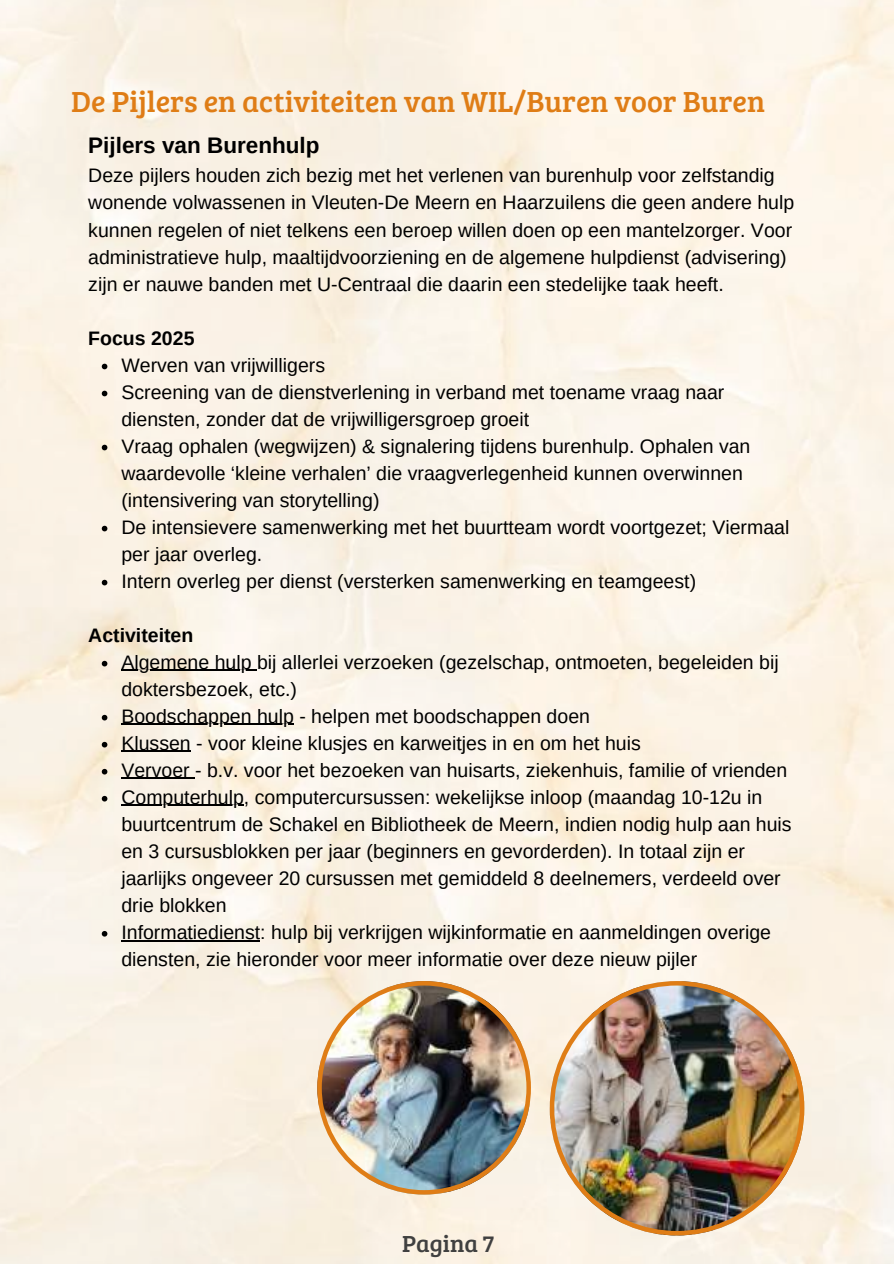
<style>
.page{position:relative;width:894px;height:1264px;background:#fff}
.page>*{position:absolute;margin:0;border:0;box-sizing:border-box;transform-origin:0 0}
.t1{font:30px "Bree Serif";color:#df7d16}
.t2{font:24px "Bree Serif";color:#404040}
.t3{font:700 22.5px "Arimo";color:#000}
.t4{font:19.5px/27px "Arimo";color:#000}
.t5{font:700 19.5px "Arimo";color:#000}
</style>
<div class="page">
<img style="left:0;top:0;width:893px;height:1263px">
<svg style="left:102px;top:364px;width:5px;height:5px"></svg>
<svg style="left:102px;top:391px;width:5px;height:5px"></svg>
<svg style="left:102px;top:445px;width:5px;height:5px"></svg>
<svg style="left:102px;top:526px;width:5px;height:5px"></svg>
<svg style="left:102px;top:580px;width:5px;height:5px"></svg>
<svg style="left:102px;top:661px;width:5px;height:5px"></svg>
<hr style="left:121px;top:670px;width:136px;height:1px;background:#000">
<svg style="left:102px;top:715px;width:5px;height:5px"></svg>
<hr style="left:121px;top:724px;width:173px;height:1px;background:#000">
<svg style="left:102px;top:742px;width:5px;height:5px"></svg>
<hr style="left:121px;top:751px;width:70px;height:1px;background:#000">
<svg style="left:102px;top:769px;width:5px;height:5px"></svg>
<hr style="left:121px;top:778px;width:74px;height:1px;background:#000">
<svg style="left:102px;top:796px;width:5px;height:5px"></svg>
<hr style="left:121px;top:805px;width:123px;height:1px;background:#000">
<svg style="left:102px;top:931px;width:5px;height:5px"></svg>
<hr style="left:121px;top:940px;width:139px;height:1px;background:#000">
<img style="left:549px;top:981px;width:255px;height:254px">
<img style="left:317px;top:981px;width:214px;height:213px">
<h1 class="t1" style="left:71px;top:79px;width:695px">De Pijlers en activiteiten van WIL/Buren voor Buren</h1>
<p class="t3" style="left:88px;top:133px;width:233px">Pijlers van Burenhulp</p>
<p class="t4" style="left:88px;top:162px;width:707px">Deze pijlers houden zich bezig met het verlenen van burenhulp voor zelfstandig wonende volwassenen in Vleuten-De Meern en Haarzuilens die geen andere hulp kunnen regelen of niet telkens een beroep willen doen op een mantelzorger. Voor administratieve hulp, maaltijdvoorziening en de algemene hulpdienst (advisering) zijn er nauwe banden met U-Centraal die daarin een stedelijke taak heeft.</p>
<p class="t5" style="left:88px;top:327px;width:108px">Focus 2025</p>
<p class="t4" style="left:121px;top:351px;width:669px">Werven van vrijwilligers<br>Screening van de dienstverlening in verband met toename vraag naar diensten, zonder dat de vrijwilligersgroep groeit<br>Vraag ophalen (wegwijzen) &amp; signalering tijdens burenhulp. Ophalen van waardevolle ‘kleine verhalen’ die vraagverlegenheid kunnen overwinnen (intensivering van storytelling)<br>De intensievere samenwerking met het buurtteam wordt voortgezet; Viermaal per jaar overleg.<br>Intern overleg per dienst (versterken samenwerking en teamgeest)</p>
<p class="t5" style="left:88px;top:624px;width:107px">Activiteiten</p>
<p class="t4" style="left:121px;top:648px;width:671px">Algemene hulp bij allerlei verzoeken (gezelschap, ontmoeten, begeleiden bij doktersbezoek, etc.)<br>Boodschappen hulp - helpen met boodschappen doen<br>Klussen - voor kleine klusjes en karweitjes in en om het huis<br>Vervoer - b.v. voor het bezoeken van huisarts, ziekenhuis, familie of vrienden Computerhulp, computercursussen: wekelijkse inloop (maandag 10-12u in buurtcentrum de Schakel en Bibliotheek de Meern, indien nodig hulp aan huis en 3 cursusblokken per jaar (beginners en gevorderden). In totaal zijn er jaarlijks ongeveer 20 cursussen met gemiddeld 8 deelnemers, verdeeld over drie blokken<br>Informatiedienst: hulp bij verkrijgen wijkinformatie en aanmeldingen overige diensten, zie hieronder voor meer informatie over deze nieuw pijler</p>
<p class="t2" style="left:402px;top:1225px;width:94px">Pagina 7</p>
</div>
